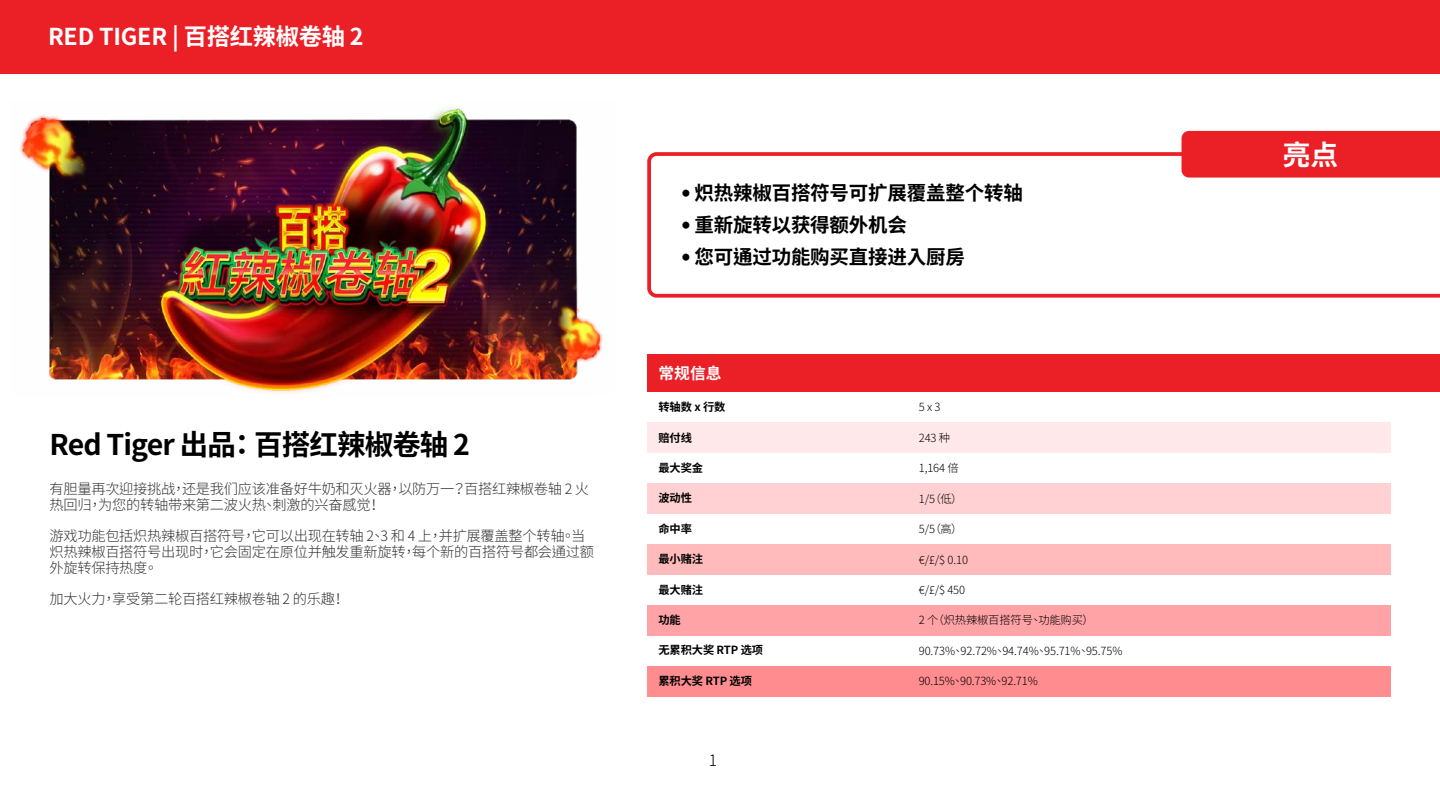
<style>
.page{position:relative;width:1440px;height:810px;background:#fff}
.page>*{position:absolute;margin:0;border:0;box-sizing:border-box;transform-origin:0 0}
.t1{font:700 28.5px "Noto Sans CJ Ktc";letter-spacing:-.03em;color:#000}
.t2{font:700 27.75px "Noto Sans CJ Ktc";color:#fff}
.t3{font:700 23.25px "Noto Sans CJ Ktc";letter-spacing:-.01em;color:#fff}
.t4{font:700 19.5px "Noto Sans CJ Ktc";letter-spacing:-.01em;color:#000}
.t5{font:700 15.75px "Noto Sans CJ Ktc";color:#fff}
.t6{font:300 15.6px "Noto Sans CJ Ktc";color:#000}
.t7{font:300 14.25px/15.8px "Noto Sans CJ Ktc";letter-spacing:-.02em;color:#333}
.t8{font:300 11.25px "Noto Sans CJ Ktc";letter-spacing:-.01em;color:#000}
.t9{font:700 11.25px "Noto Sans CJ Ktc";letter-spacing:-.01em;color:#000}
.s1{font-family:"Avenir";font-weight:400}
</style>
<div class="page">
<div style="left:647px;top:666px;width:743px;height:30px;background:#ff8c8f"></div>
<div style="left:647px;top:483px;width:743px;height:31px;background:#ffd1d3"></div>
<div style="left:647px;top:544px;width:743px;height:31px;background:#ffbabc"></div>
<div style="left:647px;top:605px;width:743px;height:31px;background:#ffa3a6"></div>
<div style="left:647px;top:422px;width:743px;height:31px;background:#ffe8e9"></div>
<img style="left:20px;top:107px;width:583px;height:287px">
<svg style="left:647px;top:152px;width:793px;height:146px"></svg>
<div style="left:1182px;top:131px;width:258px;height:47px;background:#eb2027"></div>
<div style="left:647px;top:355px;width:793px;height:37px;background:#eb2027"></div>
<div style="left:0;top:0;width:1440px;height:74px;background:#eb2027"></div>
<h3 class="t3" style="left:48px;top:24px;width:317px">RED TIGER | 百搭红辣椒卷轴 2</h3>
<h1 class="t1" style="left:50px;top:428px;width:422px">Red Tiger 出品： 百搭红辣椒卷轴 2</h1>
<p class="t7" style="left:50px;top:481px;width:541px">有胆量再次迎接挑战，还是我们应该准备好牛奶和灭火器，以防万一？百搭红辣椒卷轴 2 火热回归，为您的转轴带来第二波火热、刺激的兴奋感觉！</p>
<p class="t7" style="left:50px;top:529px;width:546px">游戏功能包括炽热辣椒百搭符号，它可以出现在转轴 2、3 和 4 上，并扩展覆盖整个转轴。当炽热辣椒百搭符号出现时，它会固定在原位并触发重新旋转，每个新的百搭符号都会通过额外旋转保持热度。</p>
<p class="t7" style="left:50px;top:592px;width:297px">加大火力，享受第二轮百搭红辣椒卷轴 2 的乐趣！</p>
<h3 class="t4" style="left:681px;top:182px;width:343px"><span class="s1">•</span> 炽热辣椒百搭符号可扩展覆盖整个转轴</h3>
<h3 class="t4" style="left:681px;top:214px;width:228px"><span class="s1">•</span> 重新旋转以获得额外机会</h3>
<h3 class="t4" style="left:681px;top:246px;width:285px"><span class="s1">•</span> 您可通过功能购买直接进入厨房</h3>
<p class="t5" style="left:659px;top:365px;width:64px">常规信息</p>
<p class="t9" style="left:658px;top:401px;width:68px">转轴数 x 行数</p>
<p class="t8" style="left:919px;top:401px;width:23px">5 x 3</p>
<p class="t9" style="left:658px;top:431px;width:35px">赔付线</p>
<p class="t8" style="left:919px;top:431px;width:33px">243 种</p>
<p class="t9" style="left:658px;top:462px;width:46px">最大奖金</p>
<p class="t8" style="left:919px;top:462px;width:41px">1,164 倍</p>
<p class="t9" style="left:658px;top:492px;width:35px">波动性</p>
<p class="t9" style="left:658px;top:522px;width:35px">命中率</p>
<p class="t9" style="left:658px;top:553px;width:46px">最小赌注</p>
<p class="t9" style="left:658px;top:583px;width:46px">最大赌注</p>
<p class="t8" style="left:919px;top:492px;width:45px">1/5（低）</p>
<p class="t8" style="left:919px;top:523px;width:45px">5/5（高）</p>
<p class="t8" style="left:919px;top:553px;width:51px">€/£/$ 0.10</p>
<p class="t8" style="left:919px;top:584px;width:48px">€/£/$ 450</p>
<p class="t9" style="left:658px;top:613px;width:24px">功能</p>
<p class="t8" style="left:919px;top:614px;width:176px">2 个（炽热辣椒百搭符号、功能购买）</p>
<p class="t9" style="left:658px;top:644px;width:106px">无累积大奖 RTP 选项</p>
<p class="t9" style="left:658px;top:674px;width:95px">累积大奖 RTP 选项</p>
<p class="t8" style="left:919px;top:644px;width:205px">90.73%、92.72%、94.74%、95.71%、95.75%</p>
<p class="t8" style="left:919px;top:675px;width:120px">90.15%、90.73%、92.71%</p>
<p class="t6" style="left:709px;top:751px;width:10px">1</p>
<h2 class="t2" style="left:1283px;top:139px;width:57px">亮点</h2>
</div>
